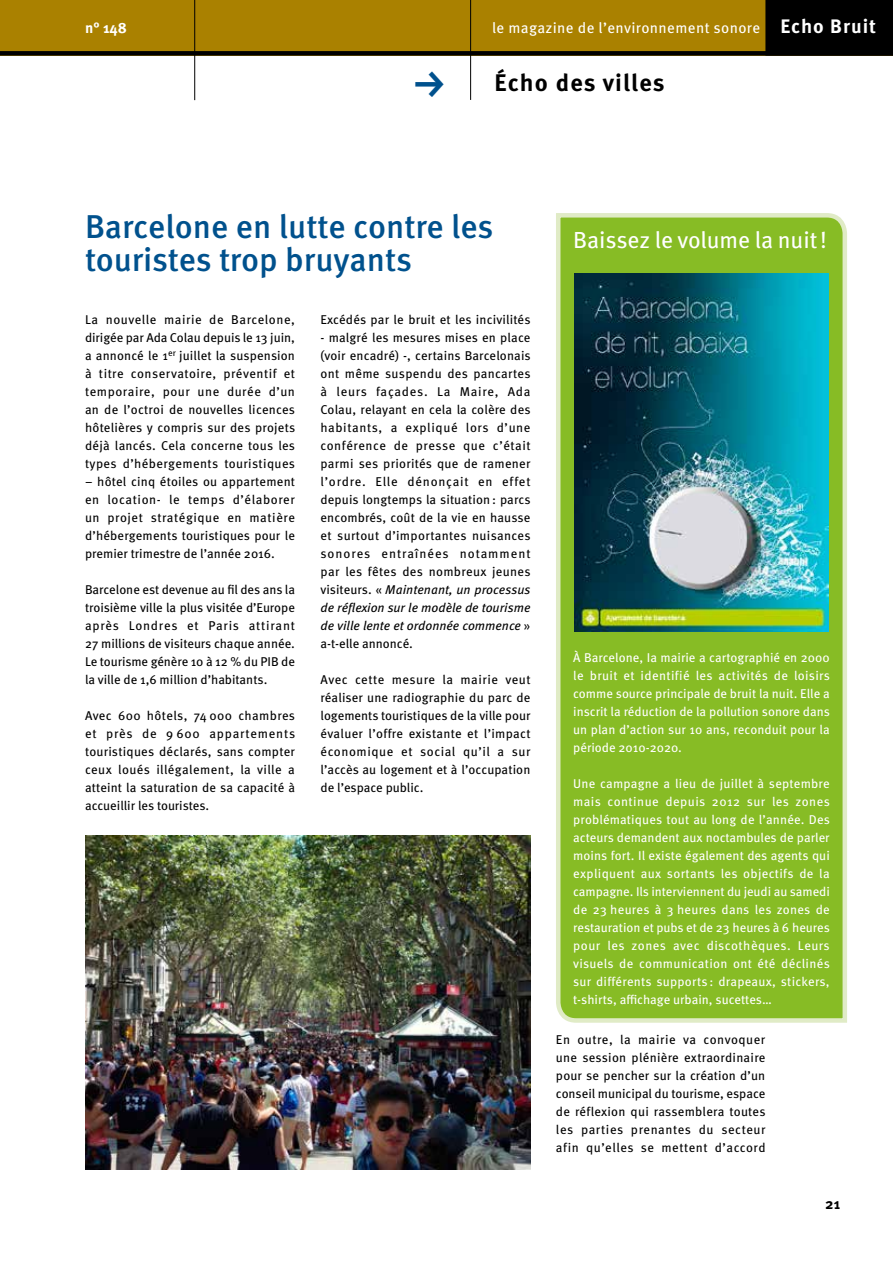
<style>
.page{position:relative;width:893px;height:1263px;background:#fff}
.page>*{position:absolute;margin:0;border:0;box-sizing:border-box;transform-origin:0 0}
.t1{font:45px "FF Dingbests";color:#00518d}
.t2{font:500 33px/33px "Meta OT";letter-spacing:-.005em;color:#00518d}
.t3{font:700 24px "Meta OT";letter-spacing:.045em;color:#000}
.t4{font:23.25px "Meta OT";color:#fff}
.t5{font:15px "Meta OT";letter-spacing:.025em;color:#fff}
.t6{font:700 15px "Meta OT";color:#fff}
.t7{font:700 15px "Meta OT";color:#000}
.t8{font:12.75px/18px "Meta OT";letter-spacing:.01em;color:#000;text-align:justify}
.t9{font:12.75px/18px "Meta OT";color:#fff;text-align:justify}
.s1{font-weight:700;font-size:19.5px}
.s2{font-style:italic}
</style>
<div class="page">
<div style="left:0;top:0;width:893px;height:56px;background:#aa8100"></div>
<hr style="left:470px;top:0;width:1px;height:100px;background:#000">
<hr style="left:194px;top:0;width:1px;height:100px;background:#000">
<div style="left:765px;top:0;width:128px;height:56px;background:#000"></div>
<div style="left:0;top:51px;width:893px;height:5px;background:#000"></div>
<svg style="left:556px;top:213px;width:291px;height:810px;background:#8cbf30"></svg>
<img style="left:574px;top:273px;width:254px;height:358px">
<img style="left:85px;top:835px;width:445px;height:334px">
<p class="t6" style="left:85px;top:18px;width:43px">n° 148</p>
<p class="t5" style="left:492px;top:19px;width:385px">le magazine de l’environnement sonore <span class="s1">Echo Bruit</span></p>
<h1 class="t1" style="left:405px;top:101px;width:35px;rotate:-90deg">g</h1>
<h3 class="t3" style="left:495px;top:68px;width:171px">Écho des villes</h3>
<h2 class="t2" style="left:85px;top:210px;width:410px">Barcelone en lutte contre les touristes trop bruyants</h2>
<p class="t8" style="left:85px;top:311px;width:212px">La nouvelle mairie de Barcelone, dirigée par Ada Colau depuis le 13 juin, a annoncé le 1<sup>er</sup> juillet la suspension à titre conservatoire, préventif et temporaire, pour une durée d’un an de l’octroi de nouvelles licences hôtelières y compris sur des projets déjà lancés. Cela concerne tous les types d’hébergements touristiques</p>
<p class="t8" style="left:85px;top:473px;width:212px">– hôtel cinq étoiles ou appartement en location- le temps d’élaborer un projet stratégique en matière d’hébergements touristiques pour le premier trimestre de l’année 2016.</p>
<p class="t8" style="left:85px;top:581px;width:212px">Barcelone est devenue au fil des ans la troisième ville la plus visitée d’Europe après Londres et Paris attirant 27 millions de visiteurs chaque année.<br>Le tourisme génère 10 à 12 % du PIB de la ville de 1,6 million d’habitants.</p>
<p class="t8" style="left:85px;top:707px;width:212px">Avec 600 hôtels, 74 000 chambres et près de 9 600 appartements touristiques déclarés, sans compter ceux loués illégalement, la ville a atteint la saturation de sa capacité à accueillir les touristes.</p>
<p class="t8" style="left:320px;top:311px;width:211px">Excédés par le bruit et les incivilités</p>
<p class="t8" style="left:320px;top:329px;width:212px">- malgré les mesures mises en place (voir encadré) -, certains Barcelonais ont même suspendu des pancartes à leurs façades. La Maire, Ada Colau, relayant en cela la colère des habitants, a expliqué lors d’une conférence de presse que c’était parmi ses priorités que de ramener l’ordre. Elle dénonçait en effet depuis longtemps la situation : parcs encombrés, coût de la vie en hausse et surtout d’importantes nuisances sonores entraînées notamment par les fêtes des nombreux jeunes visiteurs. « <span class="s2">Maintenant, un processus de réflexion sur le modèle de tourisme de ville lente et ordonnée commence</span> » a-t-elle annoncé.</p>
<p class="t8" style="left:320px;top:671px;width:212px">Avec cette mesure la mairie veut réaliser une radiographie du parc de logements touristiques de la ville pour évaluer l’offre existante et l’impact économique et social qu’il a sur l’accès au logement et à l’occupation de l’espace public.</p>
<h3 class="t4" style="left:573px;top:226px;width:255px">Baissez le volume la nuit!</h3>
<p class="t9" style="left:573px;top:649px;width:258px">À Barcelone, Ia mairie a cartographié en 2000 le bruit et identifié les activités de loisirs comme source principale de bruit la nuit. Elle a inscrit la réduction de la pollution sonore dans un plan d’action sur 10 ans, reconduit pour la période 2010-2020.</p>
<p class="t9" style="left:573px;top:775px;width:258px">Une campagne a lieu de juillet à septembre mais continue depuis 2012 sur les zones problématiques tout au long de l’année. Des acteurs demandent aux noctambules de parler moins fort. Il existe également des agents qui expliquent aux sortants les objectifs de la campagne. Ils interviennent du jeudi au samedi de 23 heures à 3 heures dans les zones de restauration et pubs et de 23 heures à 6 heures pour les zones avec discothèques. Leurs visuels de communication ont été déclinés sur différents supports : drapeaux, stickers, t-shirts, affichage urbain, sucettes…</p>
<p class="t8" style="left:556px;top:1031px;width:211px">En outre, la mairie va convoquer une session plénière extraordinaire pour se pencher sur la création d’un conseil municipal du tourisme, espace de réflexion qui rassemblera toutes les parties prenantes du secteur afin qu’elles se mettent d’accord</p>
<p class="t7" style="left:825px;top:1194px;width:16px">21</p>
</div>
